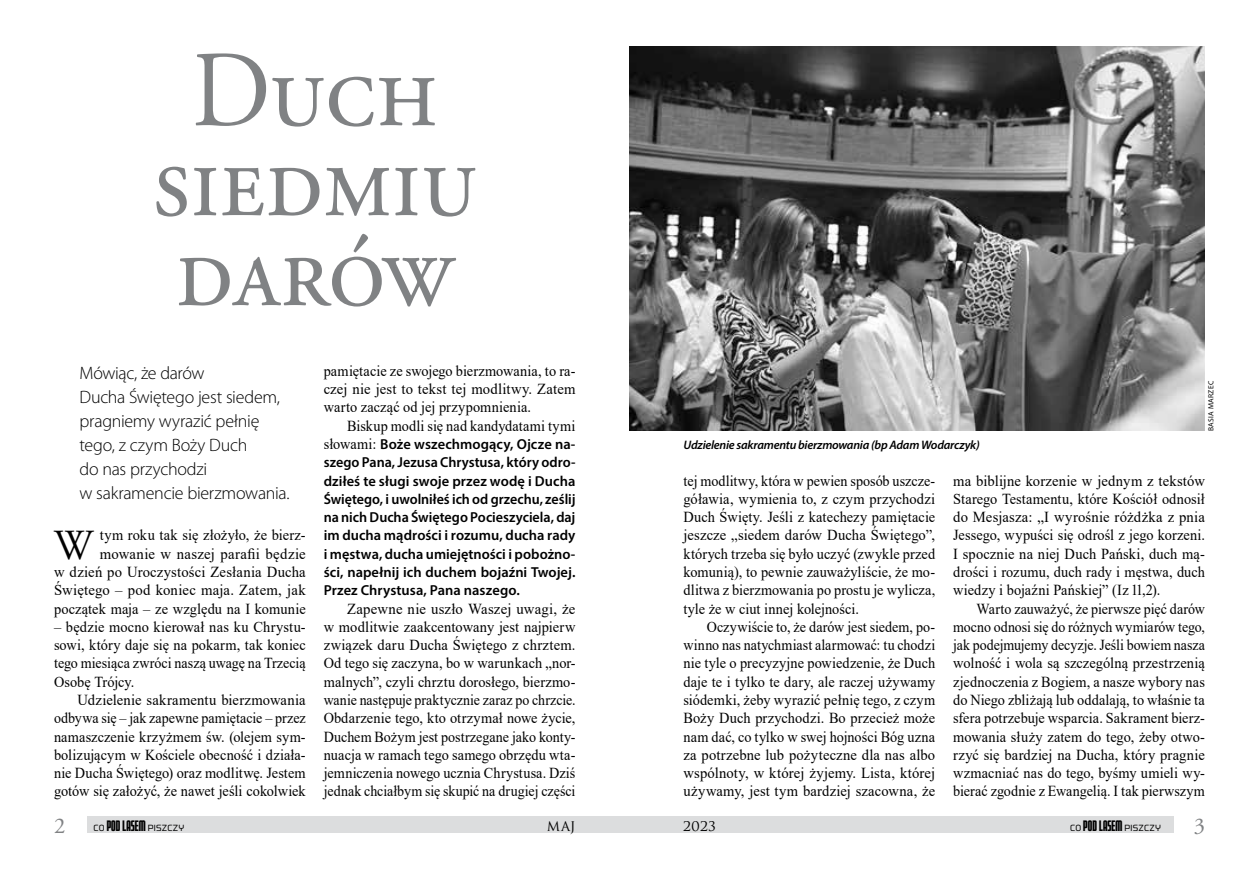
<style>
.page{position:relative;width:1259px;height:893px;background:#fff}
.page>*{position:absolute;margin:0;border:0;box-sizing:border-box;transform-origin:0 0}
.t1{font:108px/90px "Adobe Garamond Pro";color:#808284;text-align:center;scale:.94 1}
.t2{font:42.75px "Adobe Garamond Pro";color:#000;scale:.94 1}
.t3{font:22.5px "Adobe Garamond Pro";color:#808284}
.t4{font:300 18px/24px "Myriad Pro";letter-spacing:-.015em;color:#000}
.t5{font:15.3px/18.3px "Times New Roman";letter-spacing:.005em;color:#000;text-align:justify;scale:.93 1}
.t6{font:15.3px/18.3px "Times New Roman";letter-spacing:.005em;color:#000;text-align:justify;scale:.96 1}
.t7{font:15.3px/18.3px "Times New Roman";letter-spacing:.005em;color:#000;text-align:justify;scale:.92 1}
.t8{font:15.3px/18.3px "Times New Roman";letter-spacing:.005em;color:#000;text-align:justify}
.t9{font:15.3px/18.3px "Times New Roman";letter-spacing:.005em;color:#000;text-align:right;scale:.95 1}
.t10{font:15.3px/18.3px "Times New Roman";letter-spacing:.005em;color:#000;text-align:justify;scale:.94 1}
.t11{font:15.3px "Trajan Pro";letter-spacing:.015em;color:#000;scale:.94 1}
.t12{font:600 14.55px/18.3px "Myriad Pro";color:#000;text-align:justify}
.t13{font:italic 600 12.3px "Myriad Pro";letter-spacing:-.02em;color:#000}
.t14{font:9px "Morgan Big";letter-spacing:.03em;color:#000;scale:.94 1}
.t15{font:7.5px "Myriad Pro";letter-spacing:.04em;color:#000}
.s1{font-family:"Times New Roman";font-weight:400;font-size:15.3px}
.s2{font-family:"Morgan Tower Four";font-size:15.3px}
</style>
<div class="page">
<div style="left:87px;top:817px;width:544px;height:16px;background:#dcddde"></div>
<div style="left:629px;top:817px;width:545px;height:16px;background:#dcddde"></div>
<img style="left:629px;top:47px;width:576px;height:384px">
<h1 class="t1" style="left:153px;top:50px;width:346px">Duch siedmiu darów</h1>
<p class="t4" style="left:80px;top:361px;width:212px">Mówiąc, że darów<br>Ducha Świętego jest siedem, pragniemy wyrazić pełnię tego, z czym Boży Duch<br>do nas przychodzi<br>w sakramencie bierzmowania.</p>
<h2 class="t2" style="left:54px;top:520px;width:43px">W</h2>
<p class="t9" style="left:54px;top:526px;width:266px">tym roku tak się złożyło, że bierz&shy;mowanie w naszej parafii będzie<br>w dzień po Uroczystości Zesłania Ducha Świętego – pod koniec maja. Zatem, jak początek maja – ze względu na I komunie</p>
<p class="t9" style="left:54px;top:617px;width:266px;text-align:justify">– będzie mocno kierował nas ku Chrystu&shy;sowi, który daje się na pokarm, tak koniec tego miesiąca zwróci naszą uwagę na Trzecią Osobę Trójcy.</p>
<p class="t6" style="left:54px;top:690px;width:264px;text-indent:23px">Udzielenie sakramentu bierzmowania odbywa się – jak zapewne pamiętacie – przez namaszczenie krzyżmem św. (olejem sym&shy;bolizującym w Kościele obecność i działa&shy;nie Ducha Świętego) oraz modlitwę. Jestem gotów się założyć, że nawet jeśli cokolwiek</p>
<p class="t10" style="left:324px;top:361px;width:269px">pamiętacie ze swojego bierzmowania, to ra&shy;czej nie jest to tekst tej modlitwy. Zatem warto zacząć od jej przypomnienia.</p>
<p class="t10" style="left:347px;top:416px;width:244px">Biskup modli się nad kandydatami tymi</p>
<p class="t12" style="left:324px;top:435px;width:253px"><span class="s1">słowami:</span> Boże wszechmogący, Ojcze na&shy;szego Pana, Jezusa Chrystusa, który odro&shy;dziłeś te sługi swoje przez wodę i Ducha Świętego, i uwolniłeś ich od grzechu, ześlij na nich Ducha Świętego Pocieszyciela, daj im ducha mądrości i rozumu, ducha rady i męstwa, ducha umiejętności i pobożno&shy;ści, napełnij ich duchem bojaźni Twojej.<br>Przez Chrystusa, Pana naszego.</p>
<p class="t8" style="left:324px;top:599px;width:253px;text-indent:23px">Zapewne nie uszło Waszej uwagi, że w modlitwie zaakcentowany jest najpierw związek daru Ducha Świętego z chrztem.<br>Od tego się zaczyna, bo w warunkach „nor&shy;malnych”, czyli chrztu dorosłego, bierzmo&shy;wanie następuje praktycznie zaraz po chrzcie.<br>Obdarzenie tego, kto otrzymał nowe życie, Duchem Bożym jest postrzegane jako konty&shy;nuacja w ramach tego samego obrzędu wta&shy;jemniczenia nowego ucznia Chrystusa. Dziś jednak chciałbym się skupić na drugiej części</p>
<p class="t15" style="left:1206px;top:431px;width:52px;rotate:-90deg">BASIA MARZEC</p>
<p class="t13" style="left:683px;top:437px;width:298px">Udzielenie sakramentu bierzmowania (bp Adam Wodarczyk)</p>
<p class="t5" style="left:683px;top:471px;width:272px">tej modlitwy, która w pewien sposób uszcze&shy;góławia, wymienia to, z czym przychodzi Duch Święty. Jeśli z katechezy pamiętacie jeszcze „siedem darów Ducha Świętego”, których trzeba się było uczyć (zwykle przed komunią), to pewnie zauważyliście, że mo&shy;dlitwa z bierzmowania po prostu je wylicza, tyle że w ciut innej kolejności.</p>
<p class="t5" style="left:683px;top:617px;width:272px;text-indent:23px">Oczywiście to, że darów jest siedem, po&shy;winno nas natychmiast alarmować: tu chodzi nie tyle o precyzyjne powiedzenie, że Duch daje te i tylko te dary, ale raczej używamy siódemki, żeby wyrazić pełnię tego, z czym Boży Duch przychodzi. Bo przecież może nam dać, co tylko w swej hojności Bóg uzna za potrzebne lub pożyteczne dla nas albo wspólnoty, w której żyjemy. Lista, której używamy, jest tym bardziej szacowna, że</p>
<p class="t6" style="left:953px;top:471px;width:264px">ma biblijne korzenie w jednym z tekstów Starego Testamentu, które Kościół odnosił do Mesjasza: „I wyrośnie różdżka z pnia Jessego, wypuści się odrośl z jego korzeni.<br>I spocznie na niej Duch Pański, duch mą&shy;drości i rozumu, duch rady i męstwa, duch wiedzy i bojaźni Pańskiej” (Iz 11,2).</p>
<p class="t7" style="left:953px;top:599px;width:275px;text-indent:23px">Warto zauważyć, że pierwsze pięć darów mocno odnosi się do różnych wymiarów tego, jak podejmujemy decyzje. Jeśli bowiem nasza wolność i wola są szczególną przestrzenią zjednoczenia z Bogiem, a nasze wybory nas do Niego zbliżają lub oddalają, to właśnie ta sfera potrzebuje wsparcia. Sakrament bierz&shy;mowania służy zatem do tego, żeby otwo&shy;rzyć się bardziej na Ducha, który pragnie wzmacniać nas do tego, byśmy umieli wy&shy;bierać zgodnie z Ewangelią. I tak pierwszym</p>
<h3 class="t3" style="left:54px;top:812px;width:13px">2</h3>
<p class="t14" style="left:94px;top:821px;width:98px">CO <span class="s2">POD LASEM</span> PISZCZY</p>
<p class="t11" style="left:547px;top:815px;width:32px">maj</p>
<p class="t11" style="left:683px;top:815px;width:37px">2023</p>
<p class="t14" style="left:1070px;top:821px;width:98px">CO <span class="s2">POD LASEM</span> PISZCZY</p>
<h3 class="t3" style="left:1193px;top:812px;width:13px">3</h3>
</div>
